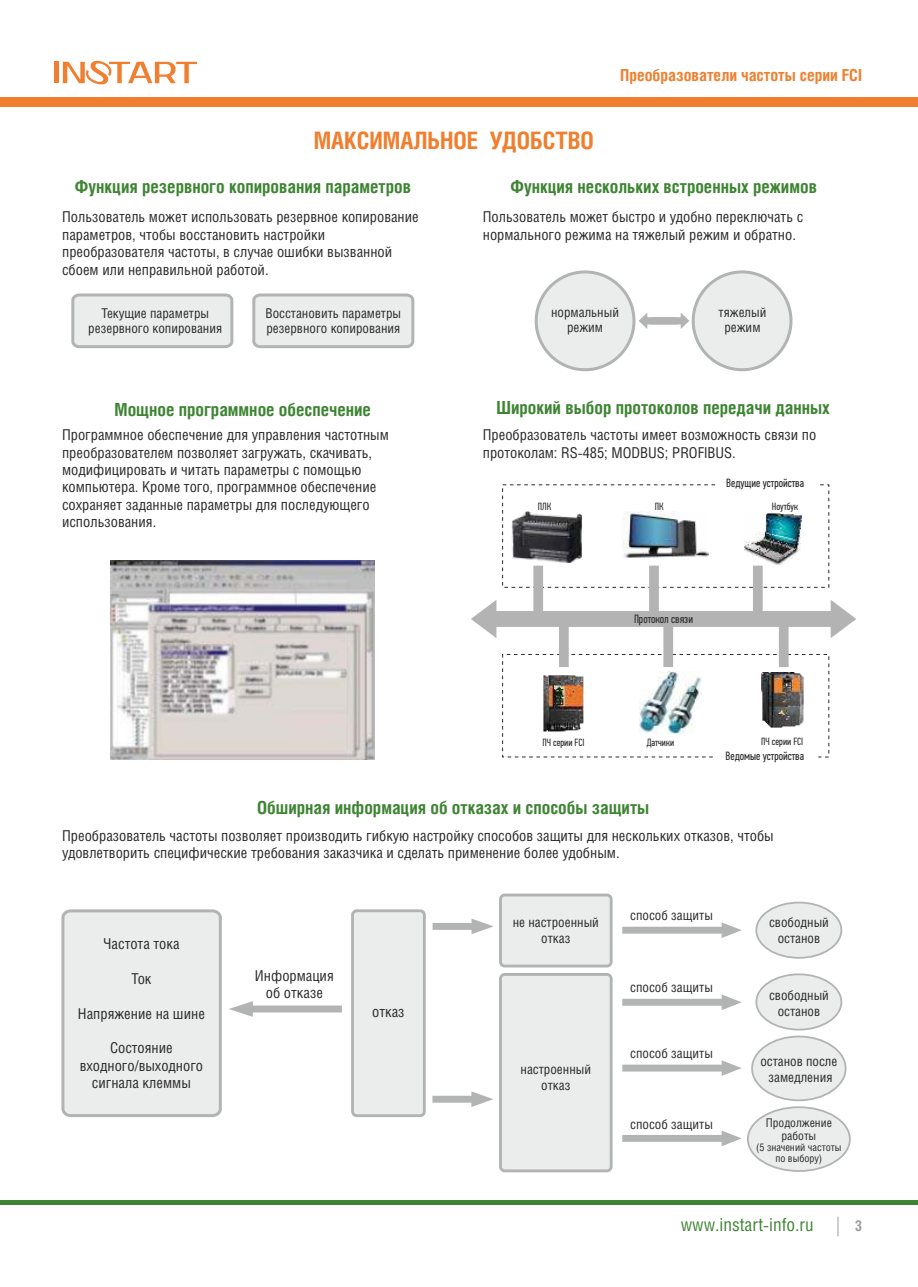
<style>
.page{position:relative;width:918px;height:1287px;background:#fff}
.page>*{position:absolute;margin:0;border:0;box-sizing:border-box;transform-origin:0 0}
.t1{font:700 24px "Helios Cond";color:#ef7f2e}
.t2{font:700 18px "Helios Cond";color:#3e8433}
.t3{font:18px "Helios Cond";color:#3e8433}
.t4{font:700 16.5px "Helios Cond";color:#ef7f2e}
.t5{font:15px/17.4px "Helios Cond";color:#2b2a29}
.t6{font:700 15px "Helios Cond";color:#9d9e9e}
.t7{font:13.5px/15.8px "Helios Cond";color:#2b2a29;text-align:center}
.t8{font:12px "PF Din Text Comp Pro";color:#2b2a29}
.t9{font:12px/12.3px "Helios Cond";color:#2b2a29;text-align:center}
.t10{font:10.5px "PF Din Text Comp Pro";color:#2b2a29}
.t11{font:10.5px/10.8px "Helios Cond";color:#2b2a29;text-align:center}
</style>
<div class="page">
<div style="left:0;top:97px;width:918px;height:9px;background:#ef7f2e"></div>
<hr style="left:0;top:1200px;width:918px;height:4px;background:#3e8433">
<div style="left:54px;top:62px;width:5px;height:21px;background:#f08030"></div>
<svg style="left:63px;top:61px;width:134px;height:23px"></svg>
<svg style="left:838px;top:1217px;width:1px;height:19px"></svg>
<svg style="left:252px;top:293px;width:163px;height:56px;background:#e3e4e4"></svg>
<svg style="left:71px;top:293px;width:163px;height:56px;background:#e3e4e4"></svg>
<div style="left:692px;top:270px;width:100px;height:101px;background:#ebecec;border:3px solid #b2b3b3;border-radius:50%"></div>
<svg style="left:639px;top:313px;width:50px;height:16px"></svg>
<div style="left:535px;top:270px;width:100px;height:101px;background:#ebecec;border:3px solid #b2b3b3;border-radius:50%"></div>
<svg style="left:61px;top:909px;width:161px;height:208px;background:#e7e8e8"></svg>
<svg style="left:433px;top:919px;width:60px;height:15px"></svg>
<svg style="left:432px;top:1091px;width:61px;height:16px"></svg>
<svg style="left:229px;top:1001px;width:113px;height:16px"></svg>
<div style="left:755px;top:902px;width:87px;height:57px;background:#ebecec;border:2px solid #b2b3b3;border-radius:50%"></div>
<div style="left:747px;top:1106px;width:104px;height:66px;background:#ebecec;border:2px solid #b2b3b3;border-radius:50%"></div>
<div style="left:755px;top:973px;width:87px;height:58px;background:#ebecec;border:2px solid #b2b3b3;border-radius:50%"></div>
<div style="left:751px;top:1036px;width:96px;height:65px;background:#ebecec;border:2px solid #b2b3b3;border-radius:50%"></div>
<svg style="left:622px;top:922px;width:120px;height:16px"></svg>
<img style="left:111px;top:560px;width:264px;height:199px">
<svg style="left:471px;top:484px;width:385px;height:274px"></svg>
<img style="left:543px;top:674px;width:42px;height:59px">
<img style="left:511px;top:511px;width:71px;height:52px">
<img style="left:623px;top:512px;width:85px;height:48px">
<img style="left:744px;top:513px;width:58px;height:52px">
<svg style="left:622px;top:994px;width:120px;height:16px"></svg>
<svg style="left:622px;top:1060px;width:120px;height:16px"></svg>
<svg style="left:622px;top:1131px;width:120px;height:15px"></svg>
<div style="left:499px;top:894px;width:114px;height:73px;background:#ebecec;border:3px solid #b2b3b3;border-radius:4px"></div>
<div style="left:499px;top:973px;width:114px;height:199px;background:#ebecec;border:3px solid #b2b3b3;border-radius:4px"></div>
<div style="left:351px;top:909px;width:75px;height:208px;background:#ebecec;border:3px solid #b2b3b3;border-radius:4px"></div>
<img style="left:761px;top:673px;width:43px;height:56px">
<h1 class="t1" style="left:314px;top:130px;width:282px">МАКСИМАЛЬНОЕ УДОБСТВО</h1>
<p class="t4" style="left:620px;top:68px;width:243px">Преобразователи частоты серии FCI</p>
<p class="t2" style="left:75px;top:178px;width:338px">Функция резервного копирования параметров</p>
<p class="t5" style="left:62px;top:209px;width:358px">Пользователь может использовать резервное копирование параметров, чтобы восстановить настройки преобразователя частоты, в случае ошибки вызванной сбоем или неправильной работой.</p>
<p class="t5" style="left:483px;top:209px;width:322px">Пользователь может быстро и удобно переключать с нормального режима на тяжелый режим и обратно.</p>
<p class="t2" style="left:510px;top:178px;width:308px">Функция нескольких встроенных режимов</p>
<p class="t7" style="left:88px;top:306px;width:135px">Текущие параметры резервного копирования</p>
<p class="t7" style="left:265px;top:306px;width:137px;text-align:left">Восстановить параметры резервного копирования</p>
<p class="t2" style="left:115px;top:401px;width:258px">Мощное программное обеспечение</p>
<p class="t7" style="left:551px;top:305px;width:69px">нормальный режим</p>
<p class="t7" style="left:719px;top:305px;width:49px">тяжелый режим</p>
<p class="t2" style="left:497px;top:399px;width:335px">Широкий выбор протоколов передачи данных</p>
<p class="t5" style="left:62px;top:427px;width:328px">Программное обеспечение для управления частотным преобразователем позволяет загружать, скачивать, модифицировать и читать параметры с помощью компьютера. Кроме того, программное обеспечение сохраняет заданные параметры для последующего использования.</p>
<p class="t5" style="left:483px;top:427px;width:335px">Преобразователь частоты имеет возможность связи по протоколам: RS-485; MODBUS; PROFIBUS.</p>
<p class="t8" style="left:726px;top:478px;width:79px">Ведущие устройства</p>
<p class="t10" style="left:538px;top:502px;width:15px">ПЛК</p>
<p class="t10" style="left:655px;top:502px;width:10px">ПК</p>
<p class="t10" style="left:772px;top:502px;width:28px">Ноутбук</p>
<p class="t8" style="left:634px;top:614px;width:61px">Протокол связи</p>
<p class="t10" style="left:542px;top:738px;width:44px">ПЧ серии FCI</p>
<p class="t10" style="left:761px;top:737px;width:44px">ПЧ серии FCI</p>
<p class="t8" style="left:725px;top:751px;width:80px">Ведомые устройства</p>
<p class="t10" style="left:647px;top:738px;width:29px">Датчики</p>
<p class="t2" style="left:257px;top:799px;width:394px">Обширная информация об отказах и способы защиты</p>
<p class="t5" style="left:62px;top:828px;width:713px">Преобразователь частоты позволяет производить гибкую настройку способов защиты для нескольких отказов, чтобы удовлетворить специфические требования заказчика и сделать применение более удобным.</p>
<p class="t5" style="left:103px;top:936px;width:78px">Частота тока</p>
<p class="t5" style="left:131px;top:971px;width:22px">Ток</p>
<p class="t5" style="left:78px;top:1005px;width:128px">Напряжение на шине</p>
<p class="t5" style="left:80px;top:1040px;width:125px;text-align:center">Состояние входного/выходного сигнала клеммы</p>
<p class="t5" style="left:255px;top:968px;width:80px;text-align:center">Информация об отказе</p>
<p class="t5" style="left:372px;top:1004px;width:34px">отказ</p>
<p class="t7" style="left:513px;top:916px;width:88px">не настроенный отказ</p>
<p class="t7" style="left:521px;top:1062px;width:72px">настроенный отказ</p>
<p class="t7" style="left:630px;top:908px;width:84px">способ защиты</p>
<p class="t7" style="left:630px;top:981px;width:84px">способ защиты</p>
<p class="t7" style="left:630px;top:1046px;width:84px">способ защиты</p>
<p class="t7" style="left:630px;top:1117px;width:84px">способ защиты</p>
<p class="t7" style="left:769px;top:915px;width:61px">свободный останов</p>
<p class="t7" style="left:769px;top:988px;width:61px">свободный останов</p>
<p class="t7" style="left:760px;top:1055px;width:79px">останов после замедления</p>
<p class="t9" style="left:766px;top:1118px;width:68px">Продолжение работы</p>
<p class="t11" style="left:756px;top:1142px;width:87px">(5 значений частоты по выбору)</p>
<p class="t3" style="left:681px;top:1217px;width:135px">www.instart-info.ru</p>
<p class="t6" style="left:855px;top:1219px;width:9px">3</p>
</div>
